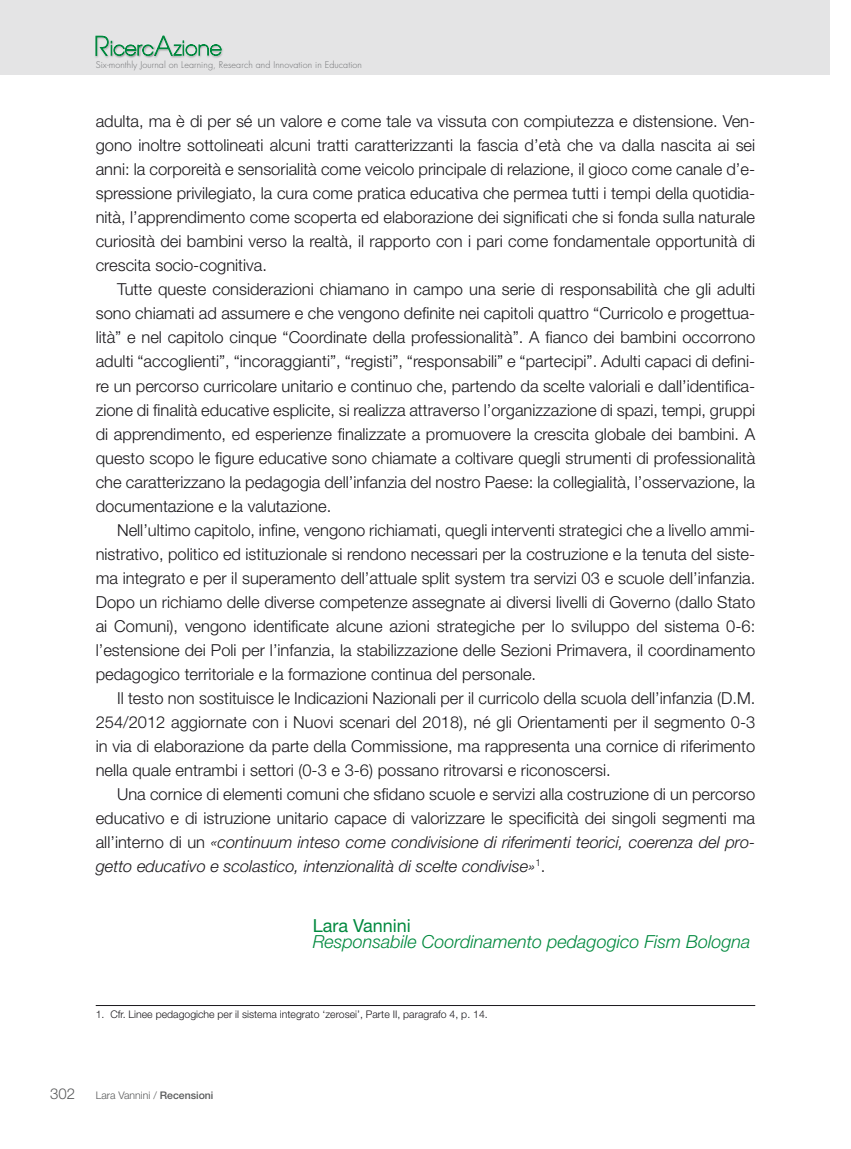
<style>
.page{position:relative;width:851px;height:1149px;background:#fff}
.page>*{position:absolute;margin:0;border:0;box-sizing:border-box;transform-origin:0 0}
.t1{font:italic 300 18px "Helvetica Neue LT Std";color:#00893e}
.t2{font:18px "Helvetica Neue LT";color:#00893e}
.t3{font:300 16.5px/24px "Helvetica Neue LT Std";color:#1a181c;text-align:justify}
.t4{font:300 15px "Helvetica Neue CE";color:#595a5b}
.t5{font:300 10.5px "Helvetica Neue LT Std";color:#1a181c}
.t6{font:300 10.5px "Helvetica Neue CE";color:#595a5b}
.t7{font:300 9px "Futura";letter-spacing:.01em;color:#707173}
.s1{font-style:italic}
.s2{font-weight:500}
</style>
<div class="page">
<div style="left:0;top:0;width:829px;height:74px;background:#e4e4e5"></div>
<div style="left:94px;top:35px;width:17px;height:24px;background:#1a181c;opacity:.3"></div>
<div style="left:109px;top:40px;width:47px;height:19px;background:#1a181c;opacity:.5"></div>
<div style="left:152px;top:35px;width:23px;height:24px;background:#1a181c;opacity:.3"></div>
<div style="left:171px;top:38px;width:52px;height:19px;background:#fff;opacity:.3"></div>
<div style="left:172px;top:39px;width:52px;height:20px;background:#1a181c;opacity:.3"></div>
<svg style="left:95px;top:36px;width:126px;height:20px"></svg>
<hr style="left:96px;top:1004px;width:659px;height:1px;background:#1a181c">
<p class="t7" style="left:96px;top:60px;width:268px">Six-monthly Journal on Learning, Research and Innovation in Education</p>
<p class="t3" style="left:96px;top:109px;width:661px">adulta, ma è di per sé un valore e come tale va vissuta con compiutezza e distensione. Ven&shy;gono inoltre sottolineati alcuni tratti caratterizzanti la fascia d’età che va dalla nascita ai sei anni: la corporeità e sensorialità come veicolo principale di relazione, il gioco come canale d’e&shy;spressione privilegiato, la cura come pratica educativa che permea tutti i tempi della quotidia&shy;nità, l’apprendimento come scoperta ed elaborazione dei significati che si fonda sulla naturale curiosità dei bambini verso la realtà, il rapporto con i pari come fondamentale opportunità di crescita socio-cognitiva.</p>
<p class="t3" style="left:96px;top:277px;width:661px;text-indent:21px">Tutte queste considerazioni chiamano in campo una serie di responsabilità che gli adulti sono chiamati ad assumere e che vengono definite nei capitoli quattro “Curricolo e progettua&shy;lità” e nel capitolo cinque “Coordinate della professionalità”. A fianco dei bambini occorrono adulti “accoglienti”, “incoraggianti”, “registi”, “responsabili” e “partecipi”. Adulti capaci di defini&shy;re un percorso curricolare unitario e continuo che, partendo da scelte valoriali e dall’identifica&shy;zione di finalità educative esplicite, si realizza attraverso l’organizzazione di spazi, tempi, gruppi di apprendimento, ed esperienze finalizzate a promuovere la crescita globale dei bambini. A questo scopo le figure educative sono chiamate a coltivare quegli strumenti di professionalità che caratterizzano la pedagogia dell’infanzia del nostro Paese: la collegialità, l’osservazione, la documentazione e la valutazione.</p>
<p class="t3" style="left:96px;top:517px;width:661px;text-indent:21px">Nell’ultimo capitolo, infine, vengono richiamati, quegli interventi strategici che a livello ammi&shy;nistrativo, politico ed istituzionale si rendono necessari per la costruzione e la tenuta del siste&shy;ma integrato e per il superamento dell’attuale split system tra servizi 03 e scuole dell’infanzia.<br>Dopo un richiamo delle diverse competenze assegnate ai diversi livelli di Governo (dallo Stato ai Comuni), vengono identificate alcune azioni strategiche per lo sviluppo del sistema 0-6: l’estensione dei Poli per l’infanzia, la stabilizzazione delle Sezioni Primavera, il coordinamento pedagogico territoriale e la formazione continua del personale.</p>
<p class="t3" style="left:96px;top:685px;width:661px;text-indent:21px">Il testo non sostituisce le Indicazioni Nazionali per il curricolo della scuola dell’infanzia (D.M.<br>254/2012 aggiornate con i Nuovi scenari del 2018), né gli Orientamenti per il segmento 0-3 in via di elaborazione da parte della Commissione, ma rappresenta una cornice di riferimento nella quale entrambi i settori (0-3 e 3-6) possano ritrovarsi e riconoscersi.</p>
<p class="t3" style="left:96px;top:781px;width:661px;text-indent:21px">Una cornice di elementi comuni che sfidano scuole e servizi alla costruzione di un percorso educativo e di istruzione unitario capace di valorizzare le specificità dei singoli segmenti ma all’interno di un <span class="s1">«continuum inteso come condivisione di riferimenti teorici, coerenza del pro&shy;getto educativo e scolastico, intenzionalità di scelte condivise»</span><sup>1</sup>.</p>
<p class="t2" style="left:313px;top:914px;width:100px">Lara Vannini</p>
<p class="t1" style="left:313px;top:930px;width:439px">Responsabile Coordinamento pedagogico Fism Bologna</p>
<p class="t5" style="left:96px;top:1007px;width:393px">1. Cfr. Linee pedagogiche per il sistema integrato ‘zerosei’, Parte II, paragrafo 4, p. 14.</p>
<p class="t4" style="left:50px;top:1084px;width:27px">302</p>
<p class="t6" style="left:96px;top:1088px;width:119px">Lara Vannini / <span class="s2">Recensioni</span></p>
</div>
